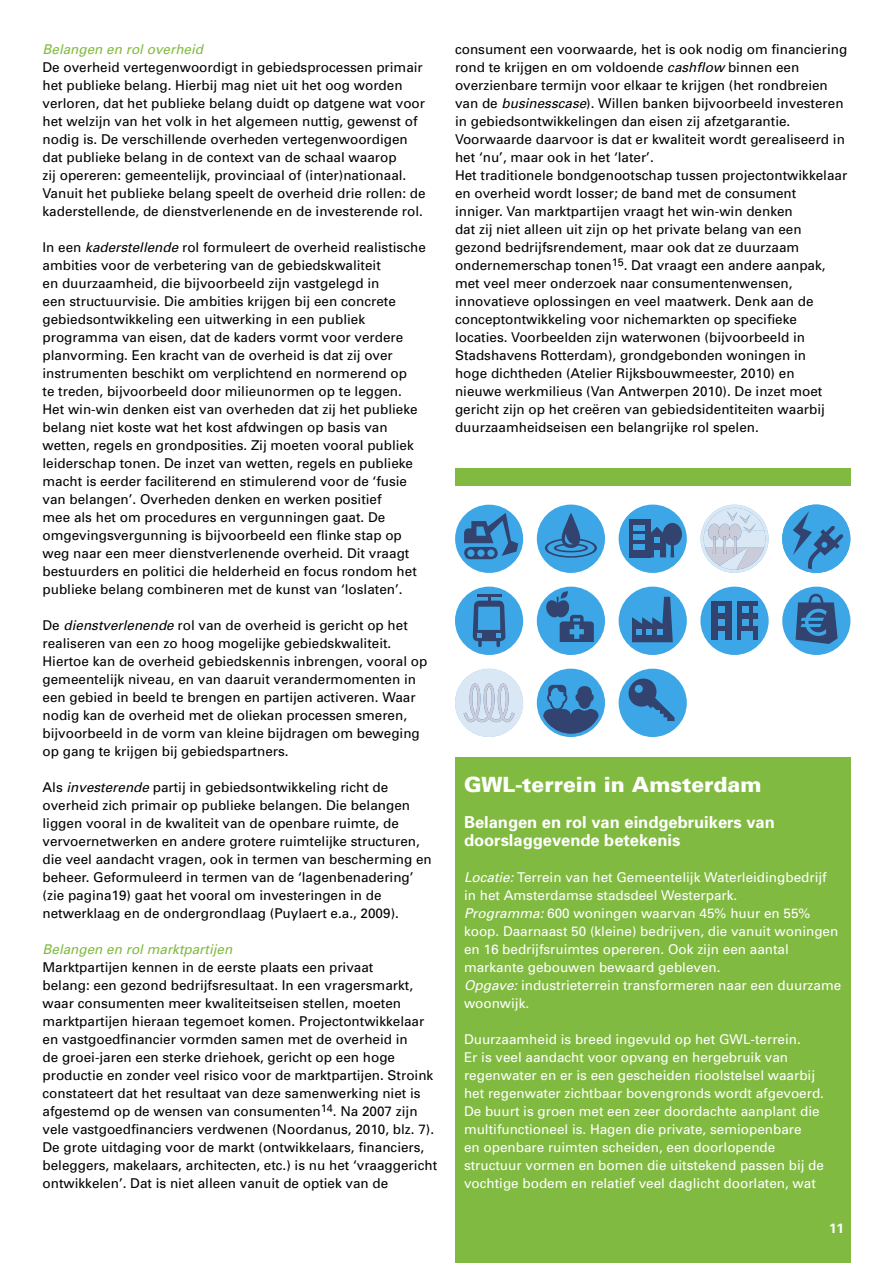
<style>
.page{position:relative;width:893px;height:1263px;background:#fff}
.page>*{position:absolute;margin:0;border:0;box-sizing:border-box;transform-origin:0 0}
.t1{font:900 21px "Univers";color:#fff}
.t2{font:700 16.5px/18px "Univers";color:#fff}
.t3{font:13.5px/18px "Univers";color:#000}
.t4{font:13.5px/18px "Univers";color:#fff}
.t5{font:italic 13.5px "Univers";color:#81ba40}
.t6{font:700 13.5px "Univers";color:#fff}
.s1{font-style:italic}
</style>
<div class="page">
<div style="left:455px;top:468px;width:395px;height:795px;background:#81ba40"></div>
<div style="left:446px;top:486px;width:413px;height:270px;background:#fff"></div>
<div style="left:619px;top:587px;width:68px;height:68px;background:#3ca6e6;border-radius:50%"></div>
<svg style="left:632px;top:597px;width:41px;height:45px"></svg>
<div style="left:782px;top:587px;width:68px;height:68px;background:#3ca6e6;border-radius:50%"></div>
<svg style="left:796px;top:594px;width:42px;height:50px"></svg>
<div style="left:537px;top:587px;width:68px;height:68px;background:#3ca6e6;border-radius:50%"></div>
<svg style="left:545px;top:591px;width:49px;height:51px"></svg>
<svg style="left:537px;top:669px;width:68px;height:68px"></svg>
<div style="left:619px;top:505px;width:68px;height:68px;background:#3ca6e6;border-radius:50%"></div>
<div style="left:629px;top:519px;width:21px;height:38px;background:#31436e"></div>
<div style="left:634px;top:545px;width:11px;height:5px;background:#3ca6e6"></div>
<div style="left:634px;top:525px;width:11px;height:5px;background:#3ca6e6"></div>
<div style="left:634px;top:535px;width:11px;height:5px;background:#3ca6e6"></div>
<div style="left:663px;top:523px;width:19px;height:23px;background:#31436e;border-radius:50%"></div>
<svg style="left:650px;top:527px;width:24px;height:30px"></svg>
<div style="left:654px;top:550px;width:6px;height:9px;background:#3ca6e6"></div>
<div style="left:537px;top:505px;width:68px;height:68px;background:#3ca6e6;border-radius:50%"></div>
<svg style="left:545px;top:513px;width:52px;height:45px"></svg>
<div style="left:619px;top:669px;width:68px;height:68px;background:#3ca6e6;border-radius:50%"></div>
<svg style="left:627px;top:677px;width:47px;height:44px"></svg>
<div style="left:700px;top:587px;width:69px;height:68px;background:#3ca6e6;border-radius:50%"></div>
<div style="left:711px;top:601px;width:21px;height:39px;background:#31436e"></div>
<div style="left:718px;top:606px;width:7px;height:7px;background:#3ca6e6"></div>
<div style="left:718px;top:619px;width:7px;height:6px;background:#3ca6e6"></div>
<div style="left:718px;top:631px;width:7px;height:12px;background:#3ca6e6"></div>
<div style="left:737px;top:601px;width:21px;height:39px;background:#31436e"></div>
<svg style="left:742px;top:619px;width:6px;height:6px"></svg>
<div style="left:753px;top:619px;width:8px;height:6px;background:#3ca6e6"></div>
<div style="left:742px;top:606px;width:6px;height:7px;background:#3ca6e6"></div>
<div style="left:753px;top:606px;width:8px;height:7px;background:#3ca6e6"></div>
<div style="left:742px;top:631px;width:11px;height:12px;background:#3ca6e6"></div>
<svg style="left:782px;top:505px;width:68px;height:68px"></svg>
<div style="left:455px;top:505px;width:68px;height:68px;background:#3ca6e6;border-radius:50%"></div>
<svg style="left:464px;top:547px;width:34px;height:12px"></svg>
<svg style="left:464px;top:513px;width:54px;height:43px"></svg>
<div style="left:455px;top:587px;width:68px;height:68px;background:#3ca6e6;border-radius:50%"></div>
<hr style="left:477px;top:594px;width:24px;height:3px;background:#31436e">
<svg style="left:472px;top:596px;width:34px;height:51px"></svg>
<svg style="left:700px;top:504px;width:69px;height:69px"></svg>
<svg style="left:455px;top:668px;width:69px;height:69px"></svg>
<p class="t5" style="left:43px;top:41px;width:162px">Belangen en rol overheid</p>
<p class="t3" style="left:43px;top:58px;width:385px">De overheid vertegenwoordigt in gebiedsprocessen primair het publieke belang. Hierbij mag niet uit het oog worden verloren, dat het publieke belang duidt op datgene wat voor het welzijn van het volk in het algemeen nuttig, gewenst of nodig is. De verschillende overheden vertegenwoordigen dat publieke belang in de context van de schaal waarop<br>zij opereren: gemeentelijk, provinciaal of (inter)nationaal.<br>Vanuit het publieke belang speelt de overheid drie rollen: de kaderstellende, de dienstverlenende en de investerende rol.</p>
<p class="t3" style="left:43px;top:238px;width:385px">In een <span class="s1">kaderstellende</span> rol formuleert de overheid realistische ambities voor de verbetering van de gebiedskwaliteit<br>en duurzaamheid, die bijvoorbeeld zijn vastgelegd in<br>een structuurvisie. Die ambities krijgen bij een concrete gebiedsontwikkeling een uitwerking in een publiek programma van eisen, dat de kaders vormt voor verdere planvorming. Een kracht van de overheid is dat zij over instrumenten beschikt om verplichtend en normerend op<br>te treden, bijvoorbeeld door milieunormen op te leggen.<br>Het win-win denken eist van overheden dat zij het publieke belang niet koste wat het kost afdwingen op basis van wetten, regels en grondposities. Zij moeten vooral publiek leiderschap tonen. De inzet van wetten, regels en publieke macht is eerder faciliterend en stimulerend voor de ‘fusie van belangen’. Overheden denken en werken positief<br>mee als het om procedures en vergunningen gaat. De omgevingsvergunning is bijvoorbeeld een flinke stap op weg naar een meer dienstverlenende overheid. Dit vraagt bestuurders en politici die helderheid en focus rondom het publieke belang combineren met de kunst van ‘loslaten’.</p>
<p class="t3" style="left:43px;top:616px;width:386px">De <span class="s1">dienstverlenende</span> rol van de overheid is gericht op het realiseren van een zo hoog mogelijke gebiedskwaliteit.<br>Hiertoe kan de overheid gebiedskennis inbrengen, vooral op gemeentelijk niveau, en van daaruit verandermomenten in een gebied in beeld te brengen en partijen activeren. Waar nodig kan de overheid met de oliekan processen smeren, bijvoorbeeld in de vorm van kleine bijdragen om beweging op gang te krijgen bij gebiedspartners.</p>
<p class="t3" style="left:43px;top:778px;width:391px">Als <span class="s1">investerende</span> partij in gebiedsontwikkeling richt de overheid zich primair op publieke belangen. Die belangen liggen vooral in de kwaliteit van de openbare ruimte, de vervoernetwerken en andere grotere ruimtelijke structuren, die veel aandacht vragen, ook in termen van bescherming en beheer. Geformuleerd in termen van de ‘lagenbenadering’ (zie pagina19) gaat het vooral om investeringen in de netwerklaag en de ondergrondlaag (Puylaert e.a., 2009).</p>
<p class="t5" style="left:43px;top:941px;width:191px">Belangen en rol marktpartijen</p>
<p class="t3" style="left:43px;top:958px;width:396px">Marktpartijen kennen in de eerste plaats een privaat<br>belang: een gezond bedrijfsresultaat. In een vragersmarkt, waar consumenten meer kwaliteitseisen stellen, moeten marktpartijen hieraan tegemoet komen. Projectontwikkelaar en vastgoedfinancier vormden samen met de overheid in<br>de groei-jaren een sterke driehoek, gericht op een hoge productie en zonder veel risico voor de marktpartijen. Stroink constateert dat het resultaat van deze samenwerking niet is afgestemd op de wensen van consumenten<sup>14</sup>. Na 2007 zijn vele vastgoedfinanciers verdwenen (Noordanus, 2010, blz. 7).<br>De grote uitdaging voor de markt (ontwikkelaars, financiers, beleggers, makelaars, architecten, etc.) is nu het ‘vraaggericht ontwikkelen’. Dat is niet alleen vanuit de optiek van de</p>
<p class="t3" style="left:455px;top:40px;width:394px">consument een voorwaarde, het is ook nodig om financiering rond te krijgen en om voldoende <span class="s1">cashflow</span> binnen een overzienbare termijn voor elkaar te krijgen (het rondbreien van de <span class="s1">businesscase</span>). Willen banken bijvoorbeeld investeren in gebiedsontwikkelingen dan eisen zij afzetgarantie.<br>Voorwaarde daarvoor is dat er kwaliteit wordt gerealiseerd in het ‘nu’, maar ook in het ‘later’.<br>Het traditionele bondgenootschap tussen projectontwikkelaar en overheid wordt losser; de band met de consument inniger. Van marktpartijen vraagt het win-win denken<br>dat zij niet alleen uit zijn op het private belang van een gezond bedrijfsrendement, maar ook dat ze duurzaam ondernemerschap tonen<sup>15</sup>. Dat vraagt een andere aanpak, met veel meer onderzoek naar consumentenwensen, innovatieve oplossingen en veel maatwerk. Denk aan de conceptontwikkeling voor nichemarkten op specifieke locaties. Voorbeelden zijn waterwonen (bijvoorbeeld in Stadshavens Rotterdam), grondgebonden woningen in<br>hoge dichtheden (Atelier Rijksbouwmeester, 2010) en<br>nieuwe werkmilieus (Van Antwerpen 2010). De inzet moet gericht zijn op het creëren van gebiedsidentiteiten waarbij duurzaamheidseisen een belangrijke rol spelen.</p>
<h1 class="t1" style="left:464px;top:771px;width:299px">GWL-terrein in Amsterdam</h1>
<p class="t2" style="left:464px;top:813px;width:312px">Belangen en rol van eindgebruikers van doorslaggevende betekenis</p>
<p class="t4" style="left:464px;top:868px;width:379px"><span class="s1">Locatie:</span> Terrein van het Gemeentelijk Waterleidingbedrijf in het Amsterdamse stadsdeel Westerpark.<br><span class="s1">Programma:</span> 600 woningen waarvan 45% huur en 55% koop. Daarnaast 50 (kleine) bedrijven, die vanuit woningen en 16 bedrijfsruimtes opereren. Ook zijn een aantal markante gebouwen bewaard gebleven.<br><span class="s1">Opgave:</span> industrieterrein transformeren naar een duurzame woonwijk.</p>
<p class="t4" style="left:464px;top:1030px;width:362px">Duurzaamheid is breed ingevuld op het GWL-terrein.<br>Er is veel aandacht voor opvang en hergebruik van regenwater en er is een gescheiden rioolstelsel waarbij het regenwater zichtbaar bovengronds wordt afgevoerd.<br>De buurt is groen met een zeer doordachte aanplant die multifunctioneel is. Hagen die private, semiopenbare<br>en openbare ruimten scheiden, een doorlopende structuur vormen en bomen die uitstekend passen bij de vochtige bodem en relatief veel daglicht doorlaten, wat</p>
<p class="t6" style="left:829px;top:1220px;width:17px">11</p>
</div>
